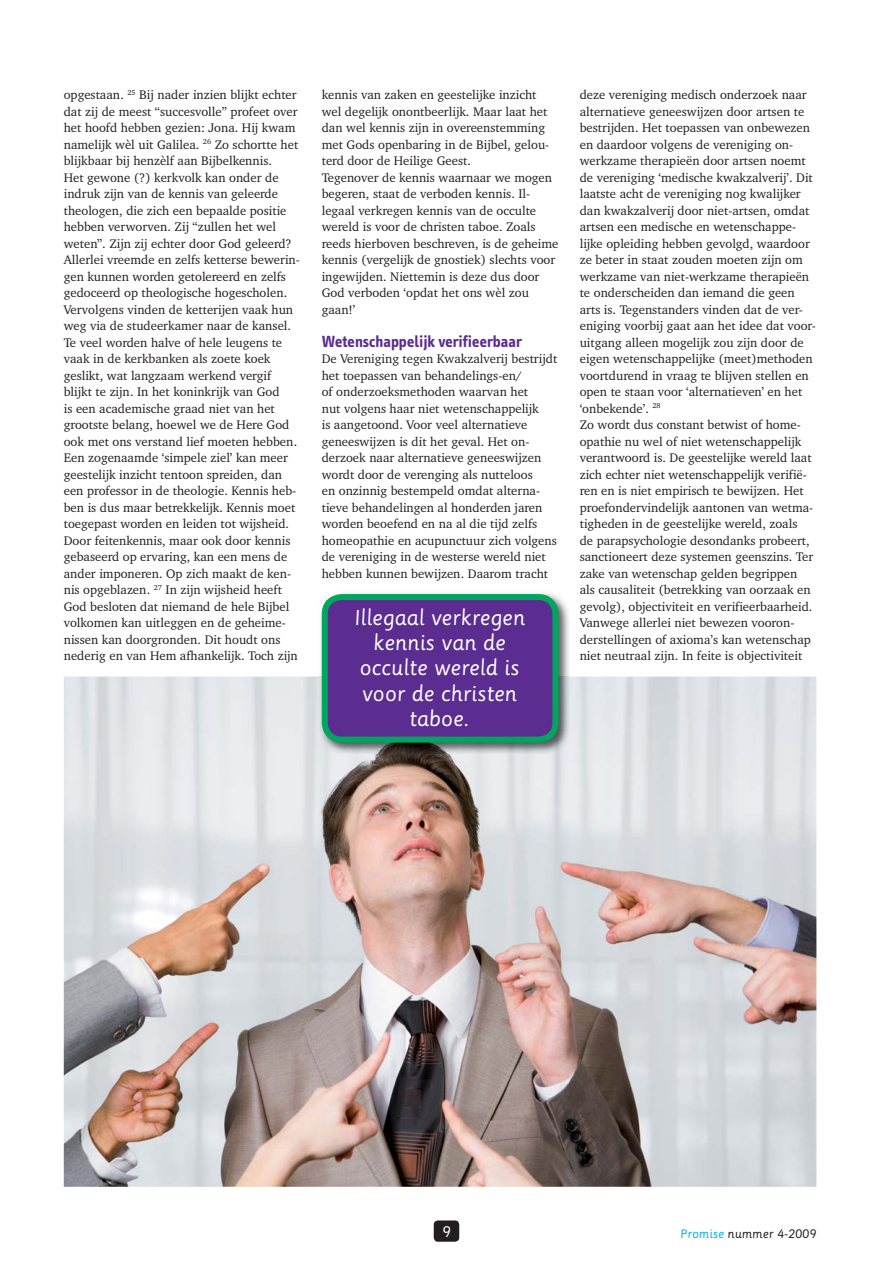
<style>
.page{position:relative;width:893px;height:1263px;background:#fff}
.page>*{position:absolute;margin:0;border:0;box-sizing:border-box;transform-origin:0 0}
.t1{font:21px/25.2px "Sassoon Primary";color:#fff;text-align:center}
.t2{font:700 16.5px "Info Text";color:#5c2d91}
.t3{font:15px "Sassoon Primary";color:#fff}
.t4{font:12.75px/16.5px "Charter IT Cby BT";color:#231f20}
.t5{font:12px "Sassoon Primary";color:#231f20}
.s1{color:#00aeef}
</style>
<div class="page">
<div style="left:434px;top:1220px;width:25px;height:22px;background:#231f20;border-radius:4px"></div>
<img style="left:64px;top:676px;width:752px;height:511px">
<img style="left:319px;top:593px;width:251px;height:161px">
<div style="left:325px;top:597px;width:230px;height:143px;background:#5c2d91;border-radius:17px"></div>
<div style="left:322px;top:594px;width:236px;height:148px;border:6px solid #00a65d;border-radius:17px"></div>
<p class="t4" style="left:64px;top:87px;width:238px">opgestaan. <sup>25</sup> Bij nader inzien blijkt echter dat zij de meest “succesvolle” profeet over het hoofd hebben gezien: Jona. Hij kwam namelijk wèl uit Galilea. <sup>26</sup> Zo schortte het blijkbaar bij henzèlf aan Bijbelkennis.<br>Het gewone (?) kerkvolk kan onder de indruk zijn van de kennis van geleerde theologen, die zich een bepaalde positie hebben verworven. Zij “zullen het wel weten”. Zijn zij echter door God geleerd?<br>Allerlei vreemde en zelfs ketterse bewerin&shy;gen kunnen worden getolereerd en zelfs gedoceerd op theologische hogescholen.<br>Vervolgens vinden de ketterijen vaak hun weg via de studeerkamer naar de kansel.<br>Te veel worden halve of hele leugens te vaak in de kerkbanken als zoete koek geslikt, wat langzaam werkend vergif blijkt te zijn. In het koninkrijk van God<br>is een academische graad niet van het grootste belang, hoewel we de Here God ook met ons verstand lief moeten hebben.<br>Een zogenaamde ‘simpele ziel’ kan meer geestelijk inzicht tentoon spreiden, dan een professor in de theologie. Kennis heb&shy;ben is dus maar betrekkelijk. Kennis moet toegepast worden en leiden tot wijsheid.<br>Door feitenkennis, maar ook door kennis gebaseerd op ervaring, kan een mens de ander imponeren. Op zich maakt de ken&shy;nis opgeblazen. <sup>27</sup> In zijn wijsheid heeft God besloten dat niemand de hele Bijbel volkomen kan uitleggen en de geheime&shy;nissen kan doorgronden. Dit houdt ons nederig en van Hem afhankelijk. Toch zijn</p>
<p class="t4" style="left:322px;top:87px;width:238px">kennis van zaken en geestelijke inzicht wel degelijk onontbeerlijk. Maar laat het dan wel kennis zijn in overeenstemming met Gods openbaring in de Bijbel, gelou&shy;terd door de Heilige Geest.<br>Tegenover de kennis waarnaar we mogen begeren, staat de verboden kennis. Il&shy;legaal verkregen kennis van de occulte wereld is voor de christen taboe. Zoals reeds hierboven beschreven, is de geheime kennis (vergelijk de gnostiek) slechts voor ingewijden. Niettemin is deze dus door God verboden ‘opdat het ons wèl zou gaan!’</p>
<p class="t2" style="left:322px;top:335px;width:202px">Wetenschappelijk verifieerbaar</p>
<p class="t4" style="left:322px;top:351px;width:237px">De Vereniging tegen Kwakzalverij bestrijdt het toepassen van behandelings-en/<br>of onderzoeksmethoden waarvan het<br>nut volgens haar niet wetenschappelijk<br>is aangetoond. Voor veel alternatieve geneeswijzen is dit het geval. Het on&shy;derzoek naar alternatieve geneeswijzen wordt door de verenging als nutteloos<br>en onzinnig bestempeld omdat alterna&shy;tieve behandelingen al honderden jaren worden beoefend en na al die tijd zelfs homeopathie en acupunctuur zich volgens de vereniging in de westerse wereld niet hebben kunnen bewijzen. Daarom tracht</p>
<h1 class="t1" style="left:354px;top:607px;width:172px">Illegaal verkregen kennis van de occulte wereld is voor de christen taboe.</h1>
<p class="t4" style="left:580px;top:87px;width:238px">deze vereniging medisch onderzoek naar alternatieve geneeswijzen door artsen te bestrijden. Het toepassen van onbewezen en daardoor volgens de vereniging on&shy;werkzame therapieën door artsen noemt de vereniging ‘medische kwakzalverij’. Dit laatste acht de vereniging nog kwalijker dan kwakzalverij door niet-artsen, omdat artsen een medische en wetenschappe&shy;lijke opleiding hebben gevolgd, waardoor ze beter in staat zouden moeten zijn om werkzame van niet-werkzame therapieën te onderscheiden dan iemand die geen arts is. Tegenstanders vinden dat de ver&shy;eniging voorbij gaat aan het idee dat voor&shy;uitgang alleen mogelijk zou zijn door de eigen wetenschappelijke (meet)methoden voortdurend in vraag te blijven stellen en open te staan voor ‘alternatieven’ en het ‘onbekende’. <sup>28<br></sup>Zo wordt dus constant betwist of home&shy;opathie nu wel of niet wetenschappelijk verantwoord is. De geestelijke wereld laat zich echter niet wetenschappelijk verifië&shy;ren en is niet empirisch te bewijzen. Het proefondervindelijk aantonen van wetma&shy;tigheden in de geestelijke wereld, zoals<br>de parapsychologie desondanks probeert, sanctioneert deze systemen geenszins. Ter zake van wetenschap gelden begrippen<br>als causaliteit (betrekking van oorzaak en gevolg), objectiviteit en verifieerbaarheid.<br>Vanwege allerlei niet bewezen vooron&shy;derstellingen of axioma’s kan wetenschap niet neutraal zijn. In feite is objectiviteit</p>
<p class="t3" style="left:442px;top:1225px;width:10px">9</p>
<p class="t5" style="left:680px;top:1228px;width:138px"><span class="s1">Promise</span> nummer 4-2009</p>
</div>
